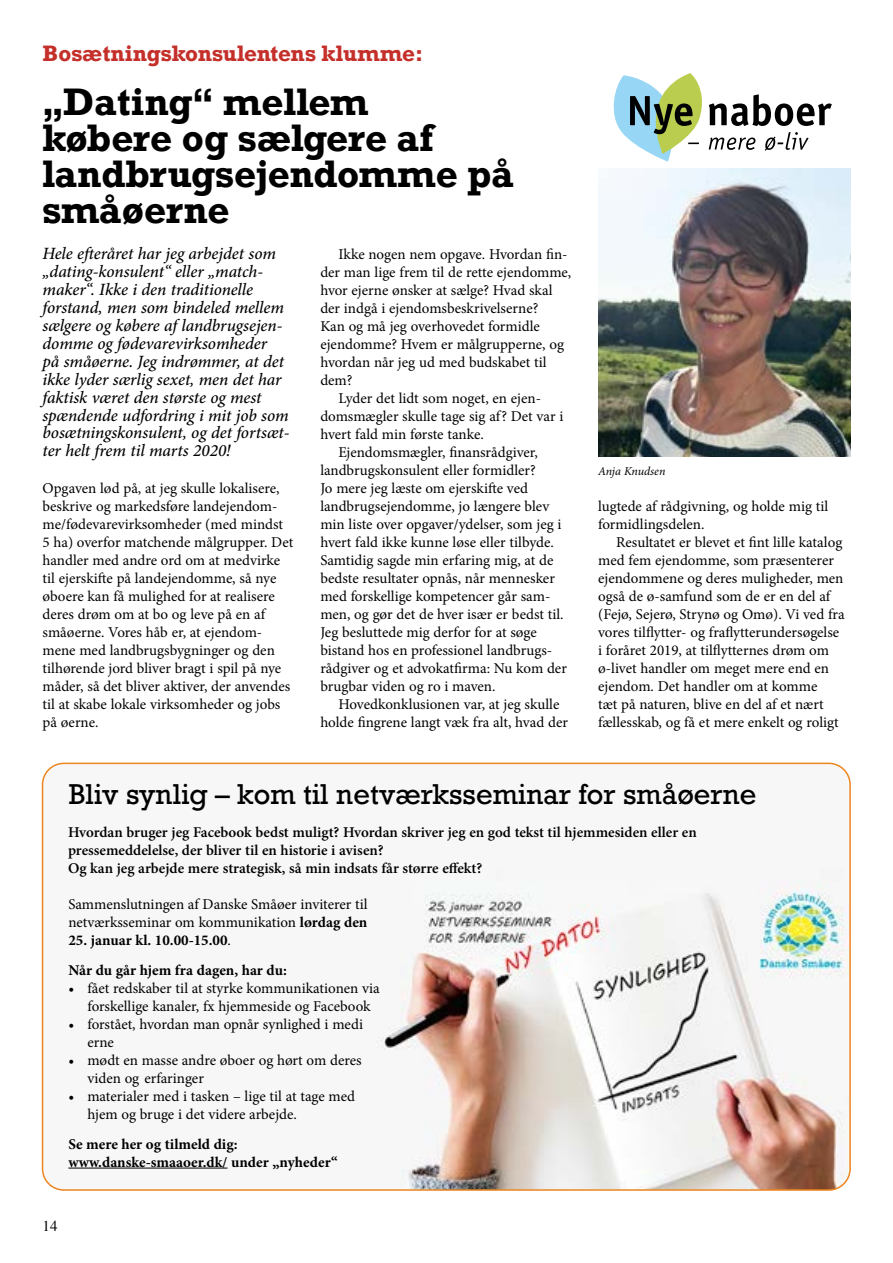
<style>
.page{position:relative;width:893px;height:1263px;background:#fff}
.page>*{position:absolute;margin:0;border:0;box-sizing:border-box;transform-origin:0 0}
.t1{font:700 36px/36px "Rockwell";letter-spacing:-.005em;color:#000}
.t2{font:27px "Rockwell";color:#000}
.t3{font:700 21px "Rockwell";color:#c42f2a}
.t4{font:italic 500 17.25px/18px "Minion Pro";letter-spacing:-.005em;color:#000}
.t5{font:15px/18px "Minion Pro";color:#000}
.t6{font:600 15px/18px "Minion Pro";color:#000}
.t7{font:700 15px/30px "Minion Pro";color:#000}
.t8{font:15px "Times";color:#000}
.t9{font:italic 12px "Minion Pro";letter-spacing:-.005em;color:#000}
.s1{font-weight:700}
.s2{font-weight:400}
</style>
<div class="page">
<img style="left:598px;top:169px;width:252px;height:288px">
<svg style="left:613px;top:73px;width:219px;height:89px"></svg>
<img style="left:43px;top:763px;width:805px;height:425px">
<div style="left:42px;top:763px;width:809px;height:428px;border:2px solid #ee8620;border-radius:21px"></div>
<hr style="left:68px;top:1168px;width:160px;height:1px;background:#000">
<h3 class="t3" style="left:43px;top:39px;width:382px">Bosætningskonsulentens klumme:</h3>
<h1 class="t1" style="left:43px;top:83px;width:473px">„Dating“ mellem<br>købere og sælgere af landbrugsejendomme på småøerne</h1>
<p class="t4" style="left:43px;top:244px;width:249px">Hele efteråret har jeg arbejdet som „dating-konsulent“ eller „match&shy;maker“. Ikke i den traditionelle forstand, men som bindeled mellem sælgere og købere af landbrugsejen&shy;domme og fødevarevirksomheder<br>på småøerne. Jeg indrømmer, at det ikke lyder særlig sexet, men det har faktisk været den største og mest spændende udfordring i mit job som bosætningskonsulent, og det fortsæt&shy;ter helt frem til marts 2020!</p>
<p class="t5" style="left:43px;top:479px;width:252px">Opgaven lød på, at jeg skulle lokalisere, beskrive og markedsføre landejendom&shy;me/fødevarevirksomheder (med mindst 5 ha) overfor matchende målgrupper. Det handler med andre ord om at medvirke til ejerskifte på landejendomme, så nye øboere kan få mulighed for at realisere deres drøm om at bo og leve på en af småøerne. Vores håb er, at ejendom&shy;mene med landbrugsbygninger og den tilhørende jord bliver bragt i spil på nye måder, så det bliver aktiver, der anvendes til at skabe lokale virksomheder og jobs på øerne.</p>
<p class="t5" style="left:338px;top:245px;width:231px">Ikke nogen nem opgave. Hvordan fin-</p>
<p class="t5" style="left:320px;top:263px;width:252px">der man lige frem til de rette ejendomme,</p>
<p class="t5" style="left:320px;top:281px;width:234px">hvor ejerne ønsker at sælge? Hvad skal</p>
<p class="t5" style="left:320px;top:299px;width:220px">der indgå i ejendomsbeskrivelserne?</p>
<p class="t5" style="left:320px;top:317px;width:221px">Kan og må jeg overhovedet formidle</p>
<p class="t5" style="left:320px;top:335px;width:245px">ejendomme? Hvem er målgrupperne, og</p>
<p class="t5" style="left:320px;top:353px;width:228px">hvordan når jeg ud med budskabet til</p>
<p class="t5" style="left:320px;top:371px;width:34px">dem?</p>
<p class="t5" style="left:338px;top:389px;width:204px">Lyder det lidt som noget, en ejen-</p>
<p class="t5" style="left:320px;top:407px;width:244px">domsmægler skulle tage sig af? Det var i</p>
<p class="t5" style="left:320px;top:425px;width:165px">hvert fald min første tanke.</p>
<p class="t5" style="left:338px;top:443px;width:201px">Ejendomsmægler, finansrådgiver,</p>
<p class="t5" style="left:320px;top:461px;width:217px">landbrugskonsulent eller formidler?</p>
<p class="t5" style="left:320px;top:479px;width:209px">Jo mere jeg læste om ejerskifte ved</p>
<p class="t5" style="left:320px;top:497px;width:231px">landbrugsejendomme, jo længere blev</p>
<p class="t5" style="left:320px;top:515px;width:243px">min liste over opgaver/ydelser, som jeg i</p>
<p class="t5" style="left:320px;top:533px;width:235px">hvert fald ikke kunne løse eller tilbyde.</p>
<p class="t5" style="left:320px;top:551px;width:235px">Samtidig sagde min erfaring mig, at de</p>
<p class="t5" style="left:320px;top:569px;width:236px">bedste resultater opnås, når mennesker</p>
<p class="t5" style="left:320px;top:587px;width:232px">med forskellige kompetencer går sam-</p>
<p class="t5" style="left:320px;top:605px;width:245px">men, og gør det de hver især er bedst til.</p>
<p class="t5" style="left:320px;top:623px;width:218px">Jeg besluttede mig derfor for at søge</p>
<p class="t5" style="left:320px;top:641px;width:233px">bistand hos en professionel landbrugs-</p>
<p class="t5" style="left:320px;top:659px;width:248px">rådgiver og et advokatfirma: Nu kom der</p>
<p class="t5" style="left:320px;top:677px;width:177px">brugbar viden og ro i maven.</p>
<p class="t5" style="left:338px;top:695px;width:223px">Hovedkonklusionen var, at jeg skulle</p>
<p class="t5" style="left:320px;top:713px;width:249px">holde fingrene langt væk fra alt, hvad der</p>
<p class="t9" style="left:598px;top:462px;width:69px">Anja Knudsen</p>
<p class="t5" style="left:598px;top:497px;width:232px">lugtede af rådgivning, og holde mig til formidlingsdelen.</p>
<p class="t5" style="left:598px;top:533px;width:248px;text-indent:18px">Resultatet er blevet et fint lille katalog med fem ejendomme, som præsenterer ejendommene og deres muligheder, men også de ø-samfund som de er en del af (Fejø, Sejerø, Strynø og Omø). Vi ved fra vores tilflytter- og fraflytterundersøgelse i foråret 2019, at tilflytternes drøm om ø-livet handler om meget mere end en ejendom. Det handler om at komme<br>tæt på naturen, blive en del af et nært fællesskab, og få et mere enkelt og roligt</p>
<h2 class="t2" style="left:69px;top:778px;width:689px">Bliv synlig – kom til netværksseminar for småøerne</h2>
<p class="t6" style="left:68px;top:823px;width:630px">Hvordan bruger jeg Facebook bedst muligt? Hvordan skriver jeg en god tekst til hjemmesiden eller en pressemeddelelse, der bliver til en historie i avisen?<br>Og kan jeg arbejde mere strategisk, så min indsats får større effekt?</p>
<p class="t5" style="left:68px;top:895px;width:301px">Sammenslutningen af Danske Småøer inviterer til netværksseminar om kommunikation <span class="s1">lørdag den</span></p>
<p class="t7" style="left:68px;top:924px;width:220px">25. januar kl. 10.00-15.00<span class="s2">.<br></span>Når du går hjem fra dagen, har du:</p>
<p class="t5" style="left:87px;top:979px;width:294px;text-indent:-19px">• fået redskaber til at styrke kommunikationen via forskellige kanaler, fx hjemmeside og Facebook</p>
<p class="t5" style="left:87px;top:1015px;width:277px;text-indent:-19px">• forstået, hvordan man opnår synlighed i medi erne</p>
<p class="t5" style="left:87px;top:1051px;width:276px;text-indent:-19px">• mødt en masse andre øboer og hørt om deres viden og erfaringer</p>
<p class="t5" style="left:87px;top:1087px;width:269px;text-indent:-19px">• materialer med i tasken – lige til at tage med hjem og bruge i det videre arbejde.</p>
<p class="t7" style="left:68px;top:1134px;width:271px;line-height:18px">Se mere her og tilmeld dig: www.danske-smaaoer.dk/ under „nyheder“</p>
<p class="t8" style="left:43px;top:1211px;width:16px">14</p>
</div>
